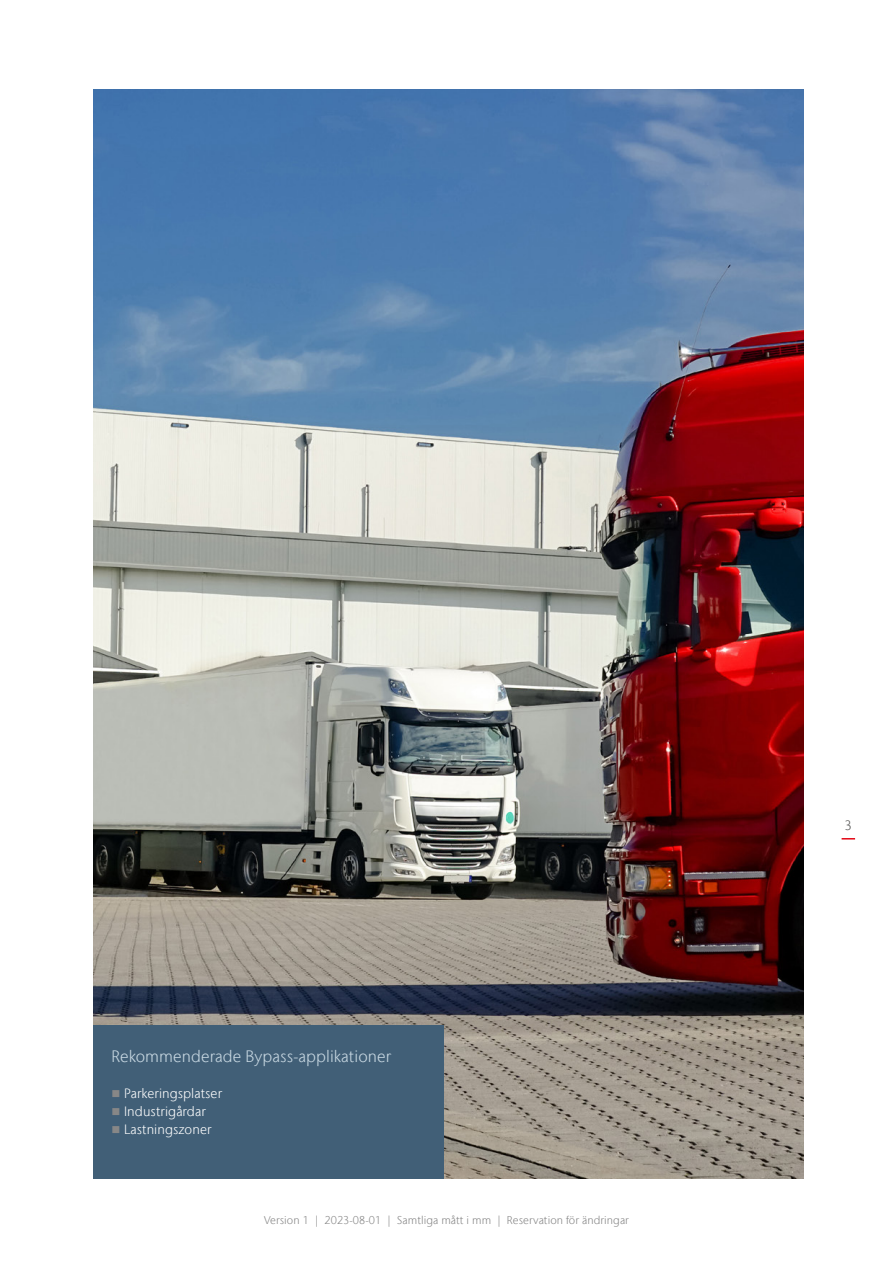
<style>
.page{position:relative;width:893px;height:1263px;background:#fff}
.page>*{position:absolute;margin:0;border:0;box-sizing:border-box;transform-origin:0 0}
.t1{font:300 16.5px "Stone Sans IIITC Com";letter-spacing:.005em;color:#c8d8e2}
.t2{font:300 13.5px "Stone Sans IIITC Com";letter-spacing:.005em;color:#fff}
.t3{font:300 13.5px "Stone Sans IIITC Com";color:#575756}
.t4{font:300 11.25px "Stone Sans IIITC Com";letter-spacing:.005em;color:#878787}
.s1{color:#878787}
</style>
<div class="page">
<img style="left:94px;top:89px;width:710px;height:1090px">
<div style="left:94px;top:1025px;width:350px;height:154px;background:#415f77"></div>
<svg style="left:842px;top:838px;width:13px;height:1px"></svg>
<h1 class="t1" style="left:111px;top:1046px;width:281px">Rekommenderade Bypass-applikationer</h1>
<p class="t2" style="left:111px;top:1085px;width:112px"><span class="s1">■</span> Parkeringsplatser</p>
<p class="t2" style="left:111px;top:1103px;width:96px"><span class="s1">■</span> Industrigårdar</p>
<p class="t2" style="left:111px;top:1121px;width:102px"><span class="s1">■</span> Lastningszoner</p>
<p class="t4" style="left:264px;top:1213px;width:366px">Version 1 | 2023-08-01 | Samtliga mått i mm | Reservation för ändringar</p>
<p class="t3" style="left:845px;top:816px;width:9px">3</p>
</div>
